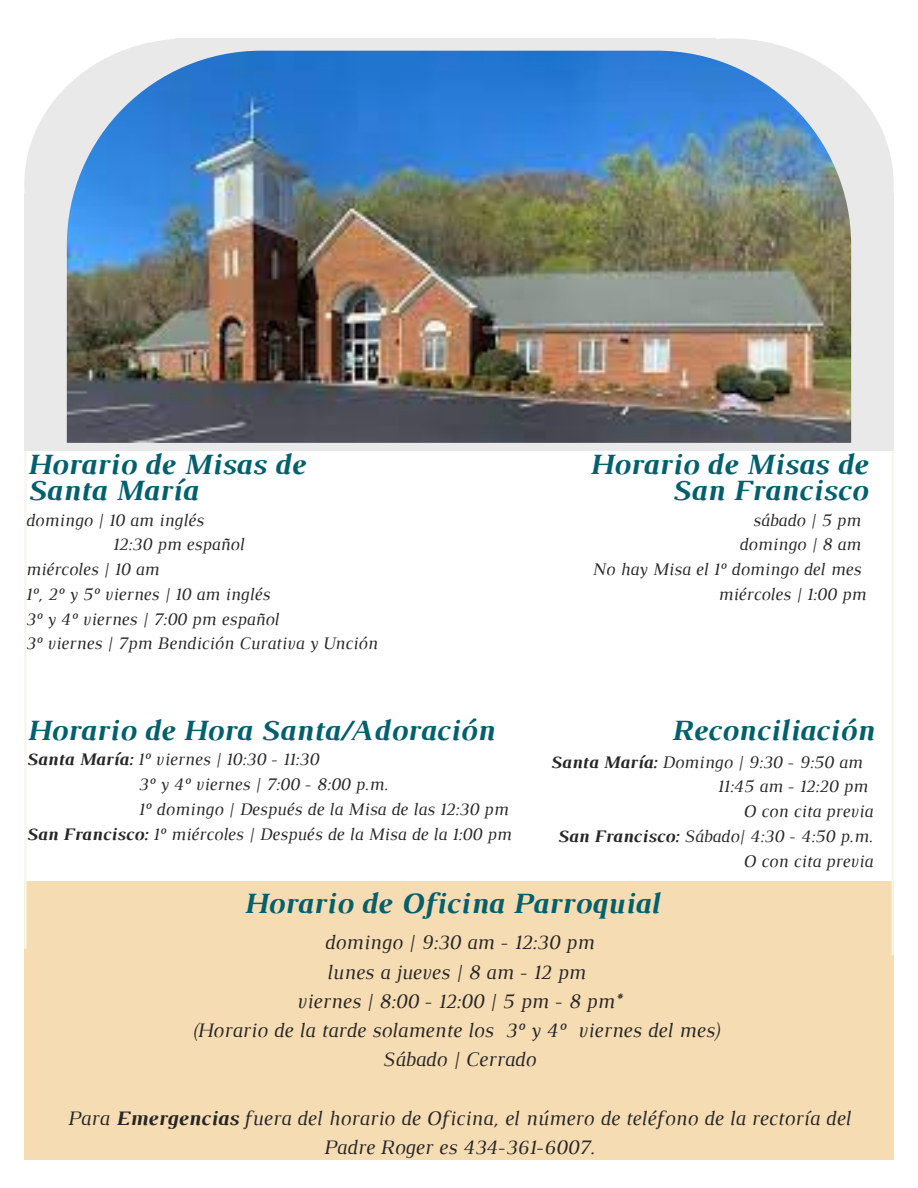
<style>
.page{position:relative;width:918px;height:1188px;background:#fff}
.page>*{position:absolute;margin:0;border:0;box-sizing:border-box;transform-origin:0 0}
.t1{font:italic 700 30px/25.8px "Luthier";color:#02606d;text-align:right}
.t2{font:italic 21px/29.2px "Luthier";color:#272727;text-align:center}
.t3{font:italic 18px "Luthier";color:#272727}
.s1{font-weight:700}
</style>
<div class="page">
<div style="left:24px;top:882px;width:870px;height:278px;background:#f6dcb3"></div>
<hr style="left:24px;top:445px;width:3px;height:503px;background:#f6f6e9">
<div style="left:24px;top:193px;width:869px;height:258px;background:#e9e9e9"></div>
<div style="left:175px;top:38px;width:540px;height:155px;background:#e9e9e9"></div>
<div style="left:24px;top:38px;width:328px;height:292px;background:#e9e9e9;border-radius:50%"></div>
<div style="left:566px;top:38px;width:328px;height:292px;background:#e9e9e9;border-radius:50%"></div>
<img style="left:67px;top:51px;width:784px;height:392px">
<hr style="left:891px;top:452px;width:3px;height:502px;background:#f6f6e9">
<p class="t1" style="left:26px;top:454px;width:279px;text-align:left">Horario de Misas de<br>Santa María</p>
<p class="t3" style="left:25px;top:513px;width:179px">domingo | 10 am inglés</p>
<p class="t3" style="left:113px;top:538px;width:133px">12:30 pm español</p>
<p class="t3" style="left:25px;top:563px;width:135px">miércoles | 10 am</p>
<h1 class="t3" style="left:25px;top:588px;width:246px">1º, 2º y 5º viernes | 10 am inglés</h1>
<h2 class="t3" style="left:25px;top:612px;width:255px">3º y 4º viernes | 7:00 pm español</h2>
<h2 class="t3" style="left:25px;top:637px;width:353px">3º viernes | 7pm Bendición Curativa y Unción</h2>
<p class="t1" style="left:25px;top:720px;width:469px">Horario de Hora Santa/Adoración</p>
<p class="t3" style="left:25px;top:753px;width:295px"><span class="s1">Santa María:</span> 1º viernes | 10:30 - 11:30</p>
<p class="t3" style="left:138px;top:778px;width:251px">3º y 4º viernes | 7:00 - 8:00 p.m.</p>
<p class="t3" style="left:138px;top:802px;width:371px">1º domingo | Después de la Misa de las 12:30 pm</p>
<p class="t3" style="left:25px;top:827px;width:487px"><span class="s1">San Francisco:</span> 1º miércoles | Después de la Misa de la 1:00 pm</p>
<h1 class="t1" style="left:588px;top:454px;width:279px">Horario de Misas de<br>San Francisco</h1>
<h1 class="t3" style="left:753px;top:513px;width:110px">sábado | 5 pm</h1>
<p class="t3" style="left:739px;top:538px;width:123px">domingo | 8 am</p>
<p class="t3" style="left:592px;top:563px;width:270px">No hay Misa el 1º domingo del mes</p>
<p class="t3" style="left:718px;top:588px;width:150px">miércoles | 1:00 pm</p>
<p class="t1" style="left:670px;top:720px;width:204px">Reconciliación</p>
<p class="t3" style="left:550px;top:755px;width:314px"><span class="s1">Santa María:</span> Domingo | 9:30 - 9:50 am</p>
<p class="t3" style="left:717px;top:780px;width:152px">11:45 am - 12:20 pm</p>
<p class="t3" style="left:743px;top:805px;width:131px">O con cita previa</p>
<h1 class="t3" style="left:556px;top:829px;width:318px"><span class="s1">San Francisco:</span> Sábado| 4:30 - 4:50 p.m.</h1>
<h1 class="t3" style="left:743px;top:854px;width:131px">O con cita previa</h1>
<p class="t1" style="left:242px;top:893px;width:417px">Horario de Oficina Parroquial</p>
<p class="t2" style="left:192px;top:929px;width:530px">domingo | 9:30 am - 12:30 pm<br>lunes a jueves | 8 am - 12 pm<br>viernes | 8:00 - 12:00 | 5 pm - 8 pm*<br>(Horario de la tarde solamente los 3º y 4º viernes del mes)<br>Sábado | Cerrado</p>
<p class="t2" style="left:67px;top:1105px;width:785px">Para <span class="s1">Emergencias</span> fuera del horario de Oficina, el número de teléfono de la rectoría del<br>Padre Roger es 434-361-6007.</p>
</div>
